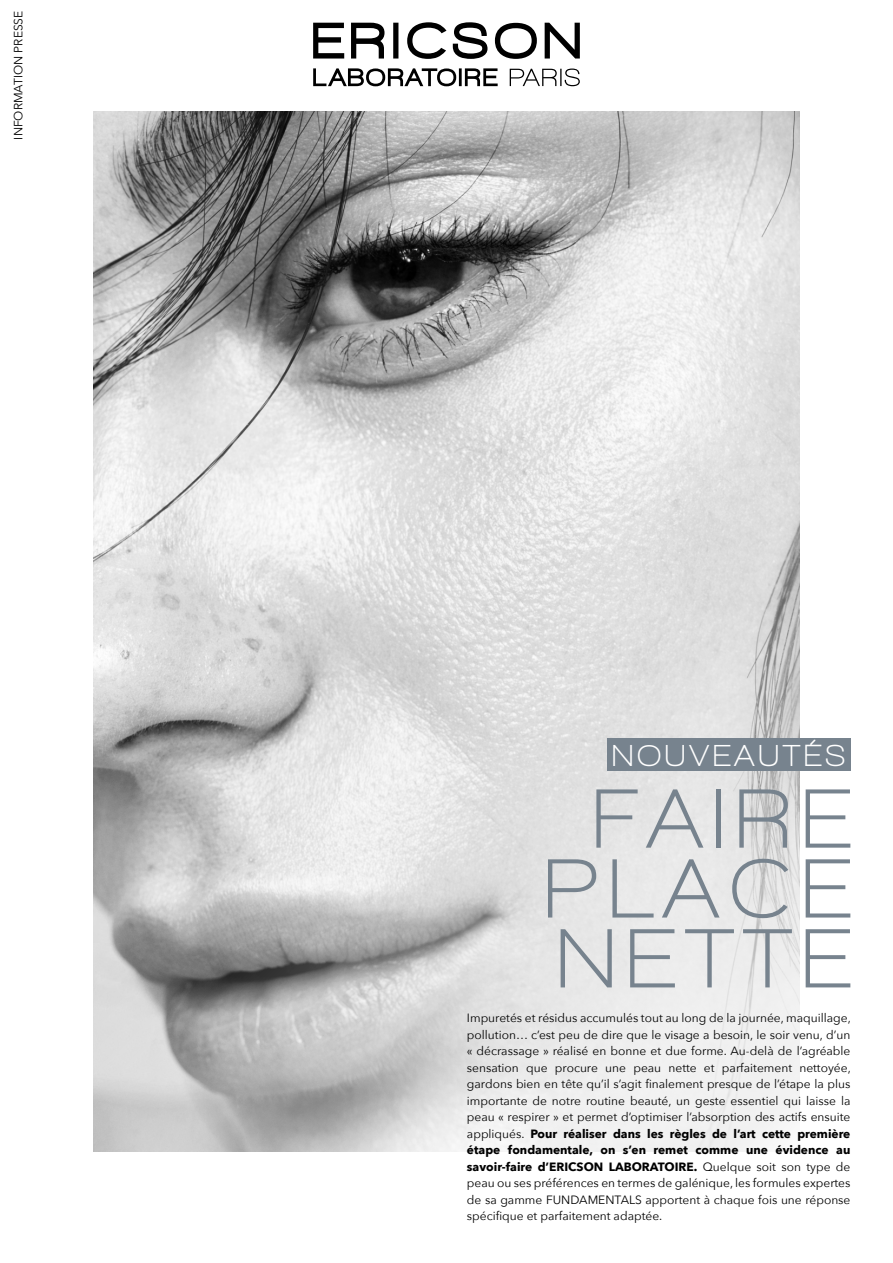
<style>
.page{position:relative;width:893px;height:1263px;background:#fff}
.page>*{position:absolute;margin:0;border:0;box-sizing:border-box;transform-origin:0 0}
.t1{font:700 85.8px/69.9px "Walkway";letter-spacing:.13em;color:#77838e;text-align:center}
.t2{font:700 31.05px "Walkway";letter-spacing:.13em;color:#fff}
.t3{font:12px/16.5px "Avenir Next";color:#000;text-align:justify}
.s1{font-weight:700}
</style>
<div class="page">
<img style="left:93px;top:112px;width:707px;height:1039px">
<svg style="left:510px;top:69px;width:70px;height:17px"></svg>
<svg style="left:313px;top:68px;width:185px;height:18px"></svg>
<svg style="left:313px;top:22px;width:267px;height:37px"></svg>
<div style="left:607px;top:738px;width:243px;height:32px;background:#77838e"></div>
<p class="t3" style="left:10px;top:140px;width:130px;rotate:-90deg">INFORMATION PRESSE</p>
<h2 class="t2" style="left:612px;top:738px;width:235px">NOUVEAUTÉS</h2>
<h1 class="t1" style="left:544px;top:783px;width:308px">FAIRE<br>PLACE<br>NETTE</h1>
<p class="t3" style="left:467px;top:1009px;width:385px">Impuretés et résidus accumulés tout au long de la journée, maquillage, pollution… c’est peu de dire que le visage a besoin, le soir venu, d’un « décrassage » réalisé en bonne et due forme. Au-delà de l’agréable sensation que procure une peau nette et parfaitement nettoyée, gardons bien en tête qu’il s’agit finalement presque de l’étape la plus importante de notre routine beauté, un geste essentiel qui laisse la peau « respirer » et permet d’optimiser l’absorption des actifs ensuite appliqués. <span class="s1">Pour réaliser dans les règles de l’art cette première étape fondamentale, on s’en remet comme une évidence au savoir-faire d’ERICSON LABORATOIRE.</span> Quelque soit son type de peau ou ses préférences en termes de galénique, les formules expertes de sa gamme FUNDAMENTALS apportent à chaque fois une réponse spécifique et parfaitement adaptée.</p>
</div>
